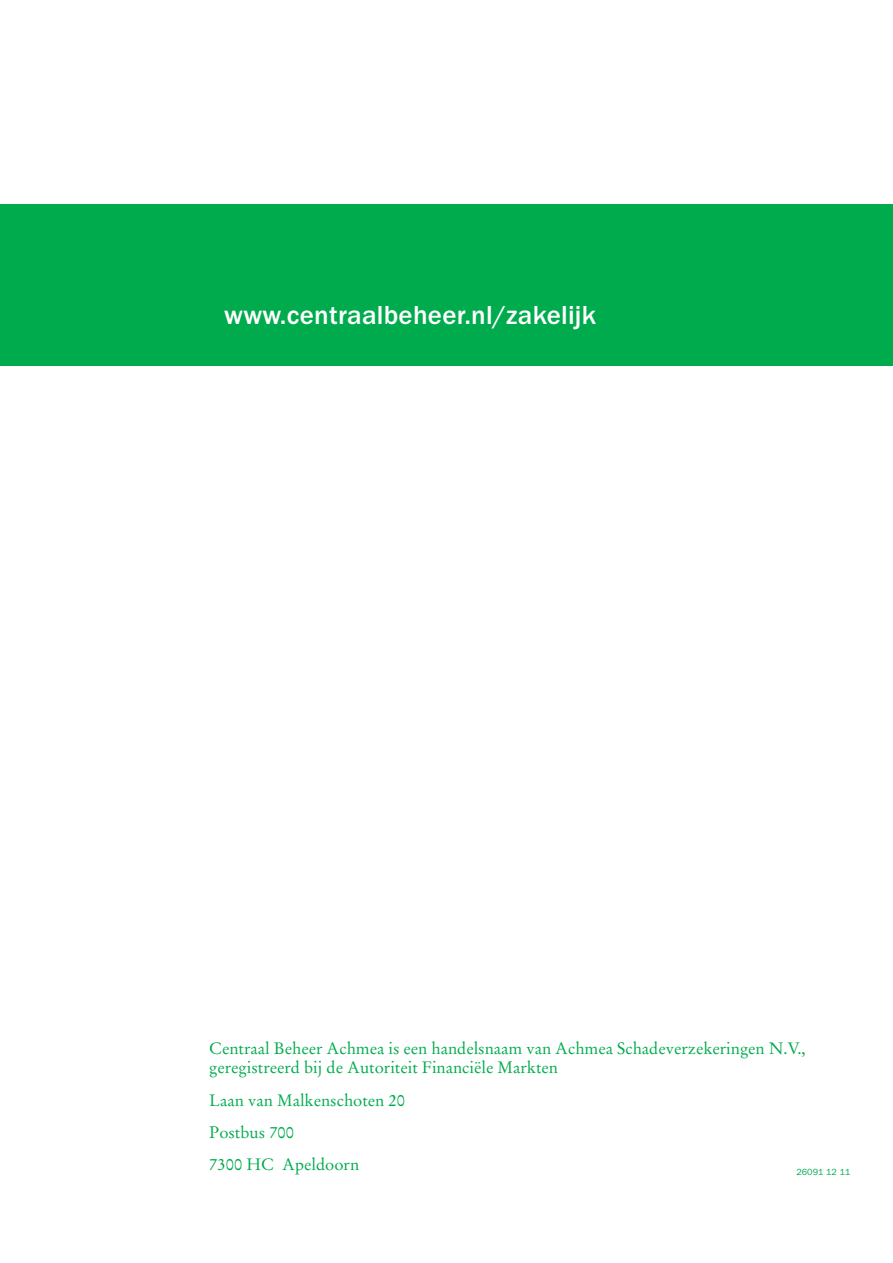
<style>
.page{position:relative;width:893px;height:1263px;background:#fff}
.page>*{position:absolute;margin:0;border:0;box-sizing:border-box;transform-origin:0 0}
.t1{font:500 27px "ITC Franklin Gothic Std";letter-spacing:.01em;color:#fff}
.t2{font:16.5px/32.2px "Stempel Garamond LT Std";color:#00ab4d}
.t3{font:9px "ITC Franklin Gothic Std";color:#00ab4d}
</style>
<div class="page">
<div style="left:0;top:204px;width:893px;height:162px;background:#00ab4d"></div>
<h1 class="t1" style="left:224px;top:300px;width:373px">www.centraalbeheer.nl/zakelijk</h1>
<p class="t2" style="left:209px;top:1038px;width:598px;line-height:19.5px">Centraal Beheer Achmea is een handelsnaam van Achmea Schadeverzekeringen N.V., geregistreerd bij de Autoriteit Financiële Markten</p>
<p class="t2" style="left:209px;top:1084px;width:197px">Laan van Malkenschoten 20<br>Postbus 700<br>7300 HC Apeldoorn</p>
<p class="t3" style="left:796px;top:1167px;width:56px">26091 12 11</p>
</div>
